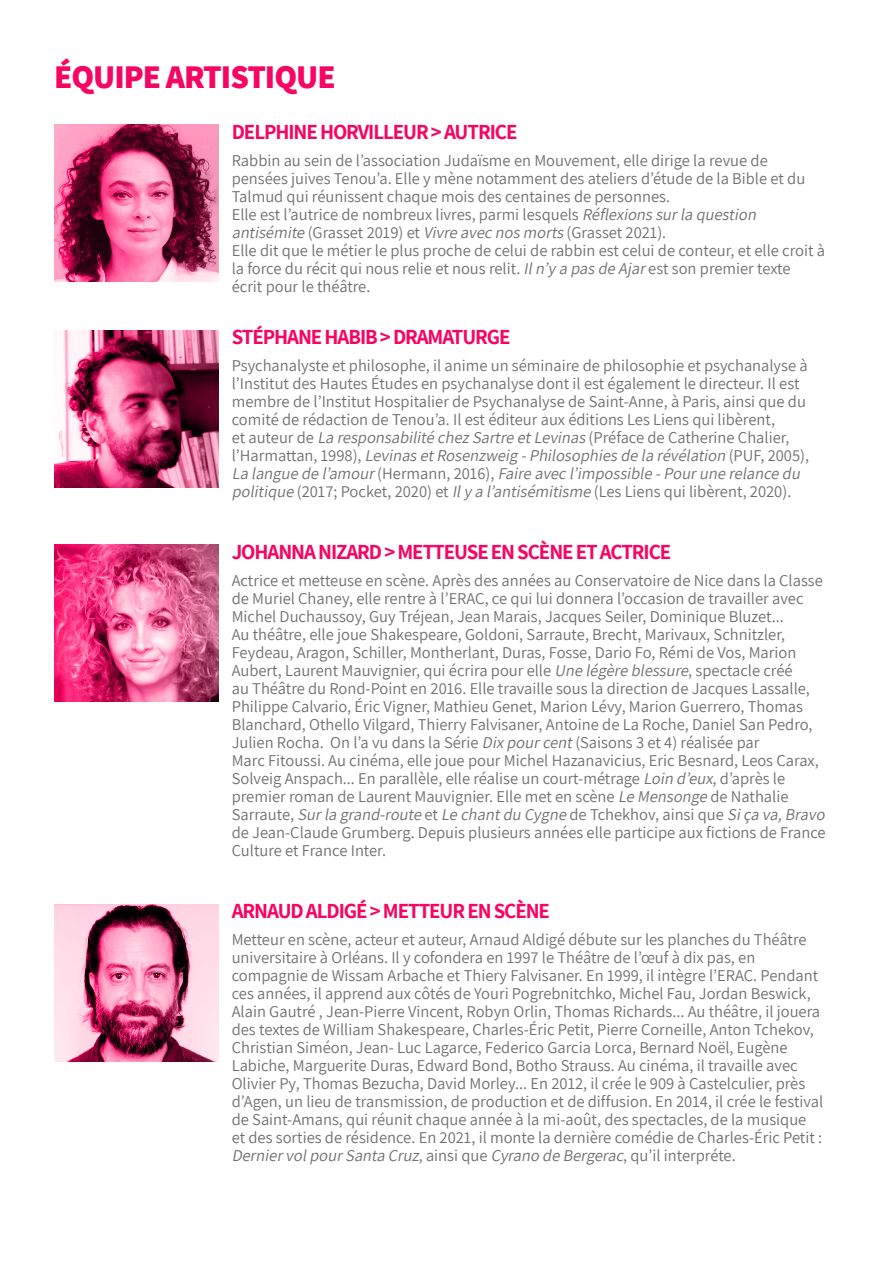
<style>
.page{position:relative;width:893px;height:1263px;background:#fff}
.page>*{position:absolute;margin:0;border:0;box-sizing:border-box;transform-origin:0 0}
.t1{font:800 33px "Assistant";letter-spacing:-.03em;color:#f60562}
.t2{font:700 21px "Assistant";letter-spacing:-.05em;color:#f60562}
.t3{font:16.5px/18px "Assistant";color:#706f6f}
.s1{font-style:italic}
</style>
<div class="page">
<svg style="left:54px;top:125px;width:164px;height:157px;background:#b85178"></svg>
<svg style="left:54px;top:330px;width:164px;height:157px;background:#b8577c"></svg>
<svg style="left:54px;top:545px;width:164px;height:157px;background:#df5388"></svg>
<svg style="left:54px;top:904px;width:164px;height:157px;background:#cf88a3"></svg>
<h1 class="t1" style="left:54px;top:54px;width:283px">ÉQUIPE ARTISTIQUE</h1>
<p class="t2" style="left:232px;top:117px;width:287px">DELPHINE HORVILLEUR &gt; AUTRICE</p>
<p class="t3" style="left:232px;top:151px;width:595px">Rabbin au sein de l’association Judaïsme en Mouvement, elle dirige la revue de pensées juives Tenou’a. Elle y mène notamment des ateliers d’étude de la Bible et du Talmud qui réunissent chaque mois des centaines de personnes.<br>Elle est l’autrice de nombreux livres, parmi lesquels <span class="s1">Réflexionssurla question antisémite</span> (Grasset 2019) et <span class="s1">Vivre avec nosmorts</span>(Grasset 2021).<br>Elle dit que le métier le plus proche de celui de rabbin est celui de conteur, et elle croit à la force du récit qui nous relie et nous relit. <span class="s1">Iln’y a pasde Ajar</span>est son premier texte écrit pour le théâtre.</p>
<p class="t2" style="left:232px;top:323px;width:280px">STÉPHANE HABIB &gt; DRAMATURGE</p>
<p class="t3" style="left:232px;top:356px;width:579px">Psychanalyste et philosophe, il anime un séminaire de philosophie et psychanalyse à l’Institut des Hautes Études en psychanalyse dont il est également le directeur. Il est membre de l’Institut Hospitalier de Psychanalyse de Saint-Anne, à Paris, ainsi que du comité de rédaction de Tenou’a. Il est éditeur aux éditions Les Liens qui libèrent,<br>et auteur de <span class="s1">La responsabilité chezSartre etLevinas</span>(Préface de Catherine Chalier,<br>l ’ H a r m a tta n , 1 9 9 8 ) , <span class="s1">LevinasetRosenzweig -Philosophiesde la révélation</span> ( P U F, 2 0 0 5 ) , <span class="s1">La langue de l’amour</span>( H e r m a n n , 2 0 1 6 ) , <span class="s1">Faire avec l’impossible -Pourune relance du politique</span> (2017; Pocket, 2020) et <span class="s1">Ily a l’antisémitisme</span> (Les Liens qui libèrent, 2020).</p>
<p class="t2" style="left:232px;top:537px;width:441px">JOHANNA NIZARD &gt; METTEUSE EN SCÈNE ET ACTRICE</p>
<p class="t3" style="left:232px;top:570px;width:598px">Actrice et metteuse en scène. Après des années au Conservatoire de Nice dans la Classe de Muriel Chaney, elle rentre à l’ERAC, ce qui lui donnera l’occasion de travailler avec Michel Duchaussoy, Guy Tréjean, Jean Marais, Jacques Seiler, Dominique Bluzet...<br>Au théâtre, elle joue Shakespeare, Goldoni, Sarraute, Brecht, Marivaux, Schnitzler, Feydeau, Aragon, Schiller, Montherlant, Duras, Fosse, Dario Fo, Rémi de Vos, Marion Aubert, Laurent Mauvignier, qui écrira pour elle <span class="s1">Une légère blessure</span>, spectacle créé<br>au Théâtre du Rond-Point en 2016. Elle travaille sous la direction de Jacques Lassalle, Philippe Calvario, Éric Vigner, Mathieu Genet, Marion Lévy, Marion Guerrero, Thomas Blanchard, Othello Vilgard, Thierry Falvisaner, Antoine de La Roche, Daniel San Pedro, Julien Rocha. On l’a vu dans la Série <span class="s1">Dix pourcent</span>(Saisons 3 et 4) réalisée par<br>Marc Fitoussi. Au cinéma, elle joue pour Michel Hazanavicius, Eric Besnard, Leos Carax, Solveig Anspach... En parallèle, elle réalise un court-métrage <span class="s1">Loin d’eux</span>, d’après le premier roman de Laurent Mauvignier. Elle met en scène <span class="s1">Le Mensonge</span> de Nathalie<br>S a r ra u te , <span class="s1">Surla grand-route</span> et <span class="s1">Le chantdu Cygne</span> d e Tc h e k h ov, a i n s i q u e <span class="s1">Siça va,Bravo </span>de Jean-Claude Grumberg. Depuis plusieurs années elle participe aux fictions de France Culture et France Inter.</p>
<p class="t2" style="left:232px;top:897px;width:320px">ARNAUD ALDIGÉ &gt; METTEUR EN SCÈNE</p>
<p class="t3" style="left:232px;top:930px;width:593px">Metteur en scène, acteur et auteur, Arnaud Aldigé débute sur les planches du Théâtre universitaire à Orléans. Il y cofondera en 1997 le Théâtre de l’œuf à dix pas, en compagnie de Wissam Arbache et Thiery Falvisaner. En 1999, il intègre l’ERAC. Pendant ces années, il apprend aux côtés de Youri Pogrebnitchko, Michel Fau, Jordan Beswick, Alain Gautré , Jean-Pierre Vincent, Robyn Orlin, Thomas Richards... Au théâtre, il jouera des textes de William Shakespeare, Charles-Éric Petit, Pierre Corneille, Anton Tchekov, Christian Siméon, Jean- Luc Lagarce, Federico Garcia Lorca, Bernard Noël, Eugène Labiche, Marguerite Duras, Edward Bond, Botho Strauss. Au cinéma, il travaille avec Olivier Py, Thomas Bezucha, David Morley... En 2012, il crée le 909 à Castelculier, près d’Agen, un lieu de transmission, de production et de diffusion. En 2014, il crée le festival de Saint-Amans, qui réunit chaque année à la mi-août, des spectacles, de la musique et des sorties de résidence. En 2021, il monte la dernière comédie de Charles-Éric Petit :<br><span class="s1">DerniervolpourSanta Cruz</span>, a i n s i q u e <span class="s1">Cyrano de Bergerac</span>, q u ’ i l i n te r p réte .</p>
</div>
